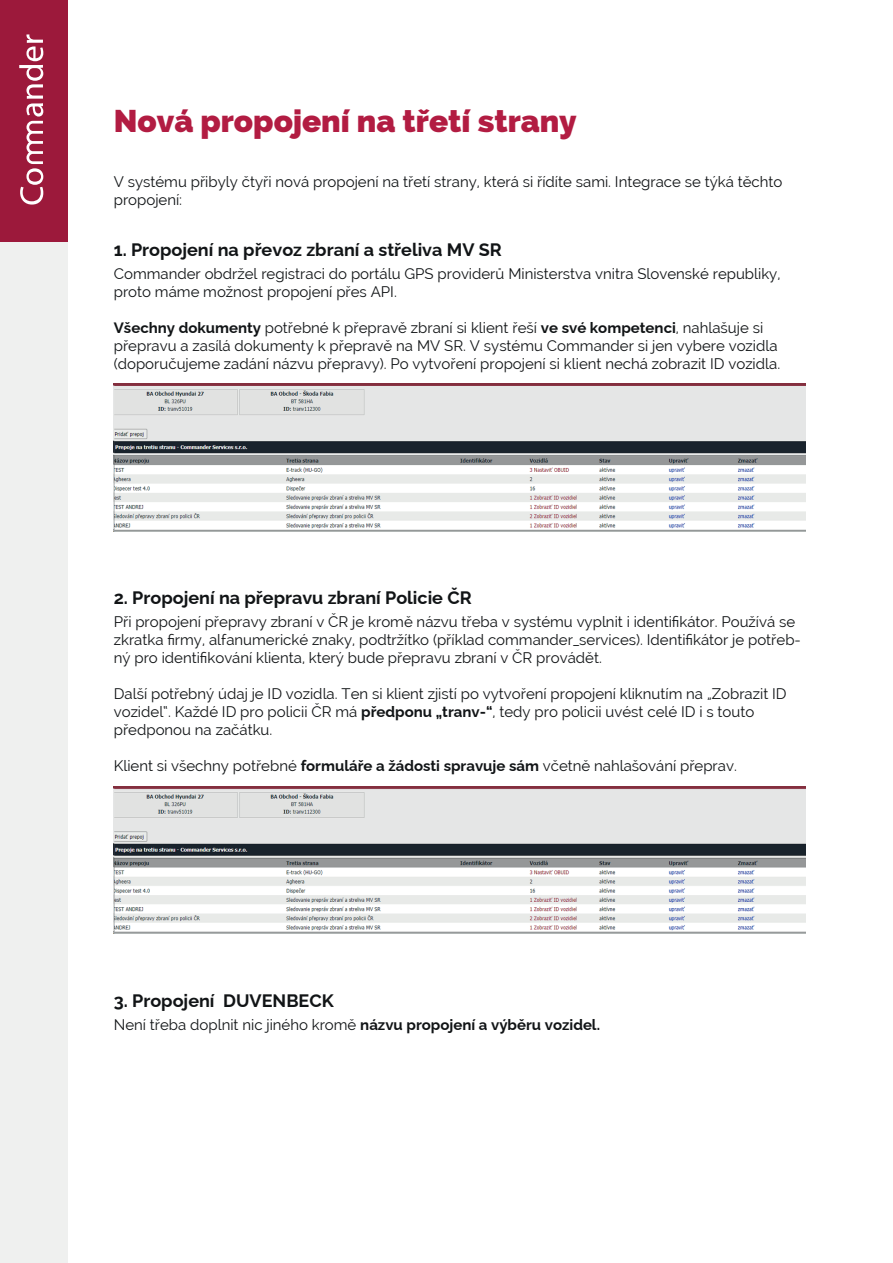
<style>
.page{position:relative;width:893px;height:1263px;background:#fff}
.page>*{position:absolute;margin:0;border:0;box-sizing:border-box;transform-origin:0 0}
.t1{font:800 31.5px "Raleway";color:#b21c42}
.t2{font:700 18px "Raleway";color:#111416}
.t3{font:15px/18px "Raleway";color:#111416}
.s1{font-weight:700}
</style>
<div class="page">
<div style="left:0;top:237px;width:68px;height:1026px;background:#eff0ef"></div>
<div style="left:0;top:0;width:68px;height:242px;background:#9c193b"></div>
<svg style="left:19px;top:34px;width:24px;height:171px"></svg>
<img style="left:114px;top:384px;width:692px;height:147px">
<img style="left:114px;top:786px;width:692px;height:148px">
<h1 class="t1" style="left:114px;top:102px;width:464px">Nová propojení na třetí strany</h1>
<p class="t3" style="left:114px;top:172px;width:670px">V systému přibyly čtyři nová propojení na třetí strany, která si řídíte sami. Integrace se týká těchto propojení:</p>
<p class="t2" style="left:114px;top:235px;width:390px">1. Propojení na převoz zbraní a střeliva MV SR</p>
<p class="t3" style="left:114px;top:264px;width:668px">Commander obdržel registraci do portálu GPS providerů Ministerstva vnitra Slovenské republiky, proto máme možnost propojení přes API.</p>
<p class="t3" style="left:114px;top:318px;width:668px"><span class="s1">Všechny dokumenty</span> potřebné k přepravě zbraní si klient řeší <span class="s1">ve své kompetenci</span>, nahlašuje si přepravu a zasílá dokumenty k přepravě na MV SR. V systému Commander si jen vybere vozidla (doporučujeme zadání názvu přepravy). Po vytvoření propojení si klient nechá zobrazit ID vozidla.</p>
<p class="t2" style="left:114px;top:584px;width:359px">2. Propojení na přepravu zbraní Policie ČR</p>
<p class="t3" style="left:114px;top:613px;width:689px">Při propojení přepravy zbraní v ČR je kromě názvu třeba v systému vyplnit i identifikátor. Používá se zkratka firmy, alfanumerické znaky, podtržítko (příklad commander_services). Identifikátor je potřeb&shy;ný pro identifikování klienta, který bude přepravu zbraní v ČR provádět.</p>
<p class="t3" style="left:114px;top:685px;width:674px">Další potřebný údaj je ID vozidla. Ten si klient zjistí po vytvoření propojení kliknutím na „Zobrazit ID vozidel“. Každé ID pro policii ČR má <span class="s1">předponu „tranv-“</span>, tedy pro policii uvést celé ID i s touto předponou na začátku.</p>
<p class="t3" style="left:114px;top:757px;width:625px">Klient si všechny potřebné <span class="s1">formuláře a žádosti spravuje sám</span> včetně nahlašování přeprav.</p>
<p class="t2" style="left:114px;top:987px;width:221px">3. Propojení DUVENBECK</p>
<p class="t3" style="left:114px;top:1016px;width:488px">Není třeba doplnit nic jiného kromě <span class="s1">názvu propojení a výběru vozidel.</span></p>
</div>
